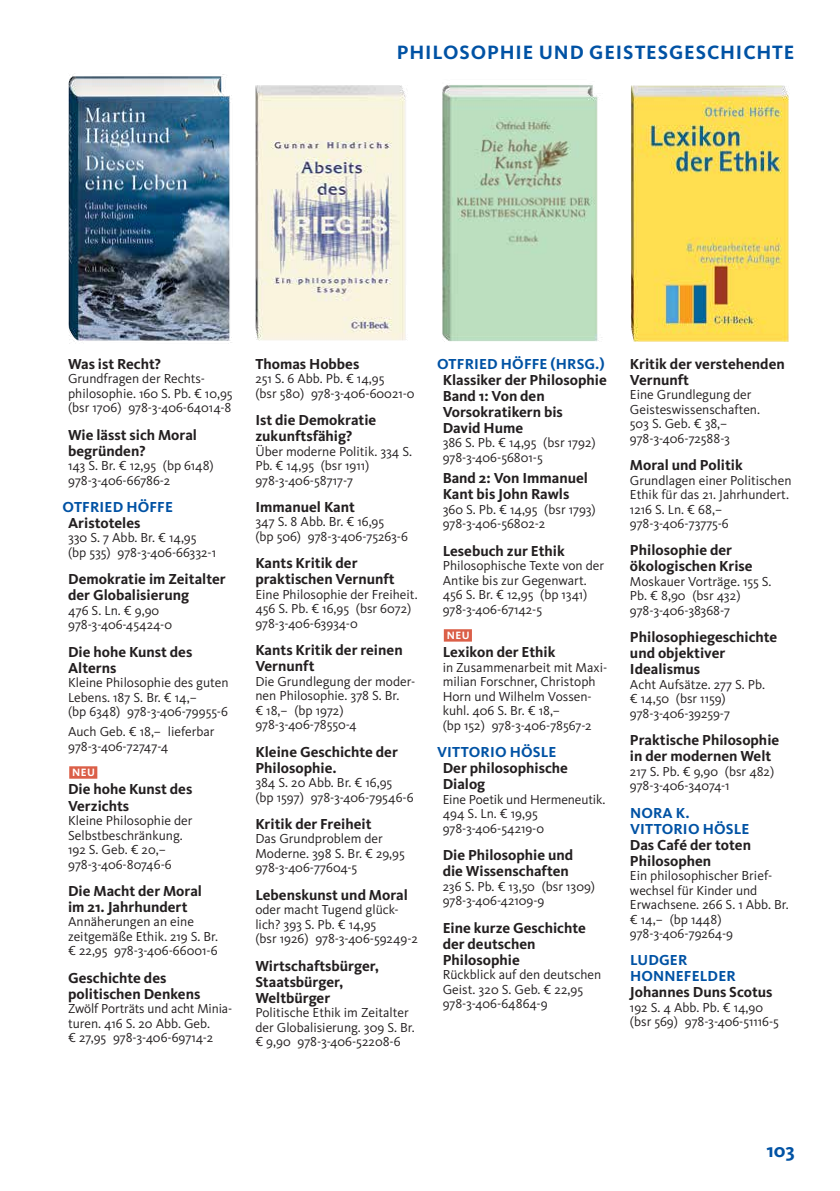
<style>
.page{position:relative;width:840px;height:1191px;background:#fff}
.page>*{position:absolute;margin:0;border:0;box-sizing:border-box;transform-origin:0 0}
.t1{font:700 20px "Kievit Pro";color:#0052a4}
.t2{font:700 15px/16px "Kievit Pro";color:#231f20}
.t3{font:700 15px/16px "Kievit Pro";letter-spacing:.01em;color:#0052a4}
.t4{font:13.6px/14.4px "Kievit Pro";color:#231f20}
.t5{font:700 11px "Kievit Pro";letter-spacing:.05em;color:#fff}
</style>
<div class="page">
<div style="left:443px;top:629px;width:28px;height:12px;background:#db5f48"></div>
<div style="left:69px;top:766px;width:28px;height:12px;background:#db5f48"></div>
<img style="left:68px;top:74px;width:164px;height:270px">
<img style="left:255px;top:85px;width:152px;height:256px">
<img style="left:442px;top:85px;width:160px;height:257px">
<img style="left:631px;top:85px;width:158px;height:257px">
<h1 class="t1" style="left:397px;top:40px;width:26px">Philosophie</h1>
<h1 class="t1" style="left:538px;top:40px;width:16px">und</h1>
<h1 class="t1" style="left:589px;top:40px;width:28px">Geistesgeschichte</h1>
<p class="t2" style="left:68px;top:355px;width:94px">Was ist Recht?</p>
<p class="t4" style="left:68px;top:371px;width:166px">Grundfragen der Rechts&shy;philosophie. 160 S. Pb. € 10,95 (bsr 1706) 978-3-406-64014-8</p>
<p class="t2" style="left:68px;top:426px;width:130px">Wie lässt sich Moral begründen?</p>
<p class="t4" style="left:68px;top:458px;width:147px">143 S. Br. € 12,95 (bp 6148)<br>978-3-406-66786-2</p>
<p class="t3" style="left:62px;top:499px;width:112px">OTFRIED HÖFFE</p>
<p class="t2" style="left:68px;top:515px;width:74px">Aristoteles</p>
<p class="t4" style="left:68px;top:530px;width:149px">330 S. 7 Abb. Br. € 14,95 (bp 535) 978-3-406-66332-1</p>
<p class="t2" style="left:68px;top:571px;width:159px">Demokratie im Zeitalter der Globalisierung</p>
<p class="t4" style="left:68px;top:603px;width:105px">476 S. Ln. € 9,90<br>978-3-406-45424-0</p>
<p class="t2" style="left:68px;top:643px;width:126px">Die hohe Kunst des<br>Alterns</p>
<p class="t4" style="left:68px;top:675px;width:162px">Kleine Philosophie des guten<br>Lebens. 187 S. Br. € 14,–<br>(bp 6348) 978-3-406-79955-6</p>
<p class="t4" style="left:68px;top:724px;width:148px">Auch Geb. € 18,– lieferbar<br>978-3-406-72747-4</p>
<p class="t5" style="left:72px;top:766px;width:24px">NEU</p>
<p class="t2" style="left:68px;top:781px;width:126px">Die hohe Kunst des<br>Verzichts</p>
<p class="t4" style="left:68px;top:813px;width:126px">Kleine Philosophie der<br>Selbstbeschränkung.<br>192 S. Geb. € 20,–<br>978-3-406-80746-6</p>
<p class="t2" style="left:68px;top:882px;width:135px">Die Macht der Moral im 21. Jahrhundert</p>
<p class="t4" style="left:68px;top:914px;width:151px">Annäherungen an eine zeitgemäße Ethik. 219 S. Br. € 22,95 978-3-406-66001-6</p>
<p class="t2" style="left:68px;top:969px;width:134px">Geschichte des politischen Denkens</p>
<p class="t4" style="left:68px;top:1001px;width:165px">Zwölf Porträts und acht Minia&shy;turen. 416 S. 20 Abb. Geb.<br>€ 27,95 978-3-406-69714-2</p>
<p class="t2" style="left:255px;top:355px;width:105px">Thomas Hobbes</p>
<p class="t4" style="left:255px;top:371px;width:161px">251 S. 6 Abb. Pb. € 14,95<br>(bsr 580) 978-3-406-60021-0</p>
<p class="t2" style="left:255px;top:412px;width:122px">Ist die Demokratie zukunftsfähig?</p>
<p class="t4" style="left:255px;top:444px;width:158px">Über moderne Politik. 334 S.<br>Pb. € 14,95 (bsr 1911)<br>978-3-406-58717-7</p>
<p class="t2" style="left:255px;top:499px;width:101px">Immanuel Kant</p>
<p class="t4" style="left:255px;top:514px;width:154px">347 S. 8 Abb. Br. € 16,95<br>(bp 506) 978-3-406-75263-6</p>
<p class="t2" style="left:255px;top:555px;width:141px">Kants Kritik der praktischen Vernunft</p>
<p class="t4" style="left:255px;top:587px;width:164px">Eine Philosophie der Freiheit.<br>456 S. Pb. € 16,95 (bsr 6072)<br>978-3-406-63934-0</p>
<p class="t2" style="left:255px;top:642px;width:149px">Kants Kritik der reinen<br>Vernunft</p>
<p class="t4" style="left:255px;top:674px;width:161px">Die Grundlegung der moder&shy;nen Philosophie. 378 S. Br.<br>€ 18,– (bp 1972)<br>978-3-406-78550-4</p>
<p class="t2" style="left:255px;top:743px;width:144px">Kleine Geschichte der<br>Philosophie.</p>
<p class="t4" style="left:255px;top:775px;width:160px">384 S. 20 Abb. Br. € 16,95 (bp 1597) 978-3-406-79546-6</p>
<p class="t2" style="left:255px;top:815px;width:117px">Kritik der Freiheit</p>
<p class="t4" style="left:255px;top:831px;width:151px">Das Grundproblem der<br>Moderne. 398 S. Br. € 29,95<br>978-3-406-77604-5</p>
<p class="t2" style="left:255px;top:886px;width:154px">Lebenskunst und Moral</p>
<p class="t4" style="left:255px;top:902px;width:164px">oder macht Tugend glück&shy;lich? 393 S. Pb. € 14,95<br>(bsr 1926) 978-3-406-59249-2</p>
<p class="t2" style="left:255px;top:957px;width:125px">Wirtschaftsbürger,<br>Staatsbürger,<br>Weltbürger</p>
<p class="t4" style="left:255px;top:1005px;width:161px">Politische Ethik im Zeitalter der Globalisierung. 309 S. Br. € 9,90 978-3-406-52208-6</p>
<p class="t3" style="left:437px;top:355px;width:169px">OTFRIED HÖFFE (HRSG.)</p>
<p class="t2" style="left:442px;top:371px;width:165px">Klassiker der Philosophie<br>Band 1: Von den<br>Vorsokratikern bis<br>David Hume</p>
<p class="t4" style="left:442px;top:435px;width:154px">386 S. Pb. € 14,95 (bsr 1792)<br>978-3-406-56801-5</p>
<p class="t2" style="left:442px;top:470px;width:147px">Band 2: Von Immanuel<br>Kant bis John Rawls</p>
<p class="t4" style="left:442px;top:502px;width:154px">360 S. Pb. € 14,95 (bsr 1793)<br>978-3-406-56802-2</p>
<p class="t2" style="left:442px;top:542px;width:124px">Lesebuch zur Ethik</p>
<p class="t4" style="left:442px;top:558px;width:163px">Philosophische Texte von der<br>Antike bis zur Gegenwart.<br>456 S. Br. € 12,95 (bp 1341)<br>978-3-406-67142-5</p>
<p class="t5" style="left:446px;top:629px;width:24px">NEU</p>
<p class="t2" style="left:442px;top:644px;width:114px">Lexikon der Ethik</p>
<p class="t4" style="left:442px;top:660px;width:166px">in Zusammenarbeit mit Maxi&shy;milian Forschner, Christoph<br>Horn und Wilhelm Vossen&shy;kuhl. 406 S. Br. € 18,–<br>(bp 152) 978-3-406-78567-2</p>
<p class="t3" style="left:437px;top:744px;width:121px">VITTORIO HÖSLE</p>
<p class="t2" style="left:442px;top:760px;width:127px">Der philosophische<br>Dialog</p>
<p class="t4" style="left:442px;top:792px;width:164px">Eine Poetik und Hermeneutik.<br>494 S. Ln. € 19,95<br>978-3-406-54219-0</p>
<p class="t2" style="left:442px;top:847px;width:132px">Die Philosophie und die Wissenschaften</p>
<p class="t4" style="left:442px;top:878px;width:154px">236 S. Pb. € 13,50 (bsr 1309)<br>978-3-406-42109-9</p>
<p class="t2" style="left:442px;top:919px;width:145px">Eine kurze Geschichte der deutschen<br>Philosophie</p>
<p class="t4" style="left:442px;top:967px;width:160px">Rückblick auf den deutschen<br>Geist. 320 S. Geb. € 22,95<br>978-3-406-64864-9</p>
<p class="t2" style="left:629px;top:355px;width:156px">Kritik der verstehenden<br>Vernunft</p>
<p class="t4" style="left:629px;top:387px;width:131px">Eine Grundlegung der<br>Geisteswissenschaften.<br>503 S. Geb. € 38,–<br>978-3-406-72588-3</p>
<p class="t2" style="left:629px;top:457px;width:114px">Moral und Politik</p>
<p class="t4" style="left:629px;top:473px;width:163px">Grundlagen einer Politischen<br>Ethik für das 21. Jahrhundert.<br>1216 S. Ln. € 68,–<br>978-3-406-73775-6</p>
<p class="t2" style="left:629px;top:542px;width:124px">Philosophie der ökologischen Krise</p>
<p class="t4" style="left:629px;top:574px;width:143px">Moskauer Vorträge. 155 S.<br>Pb. € 8,90 (bsr 432)<br>978-3-406-38368-7</p>
<p class="t2" style="left:629px;top:629px;width:149px">Philosophiegeschichte und objektiver<br>Idealismus</p>
<p class="t4" style="left:629px;top:677px;width:136px">Acht Aufsätze. 277 S. Pb. € 14,50 (bsr 1159)<br>978-3-406-39259-7</p>
<p class="t2" style="left:629px;top:732px;width:151px">Praktische Philosophie in der modernen Welt</p>
<p class="t4" style="left:629px;top:764px;width:146px">217 S. Pb. € 9,90 (bsr 482)<br>978-3-406-34074-1</p>
<p class="t3" style="left:629px;top:804px;width:121px">NORA K.<br>VITTORIO HÖSLE</p>
<p class="t2" style="left:629px;top:836px;width:122px">Das Café der toten<br>Philosophen</p>
<p class="t4" style="left:629px;top:868px;width:160px">Ein philosophischer Brief&shy;wechsel für Kinder und<br>Erwachsene. 266 S. 1 Abb. Br. € 14,– (bp 1448)<br>978-3-406-79264-9</p>
<p class="t3" style="left:629px;top:952px;width:107px">LUDGER<br>HONNEFELDER</p>
<p class="t2" style="left:629px;top:984px;width:144px">Johannes Duns Scotus</p>
<p class="t4" style="left:629px;top:1000px;width:150px">192 S. 4 Abb. Pb. € 14,90 (bsr 569) 978-3-406-51116-5</p>
<h1 class="t1" style="left:766px;top:1138px;width:30px">103</h1>
</div>
